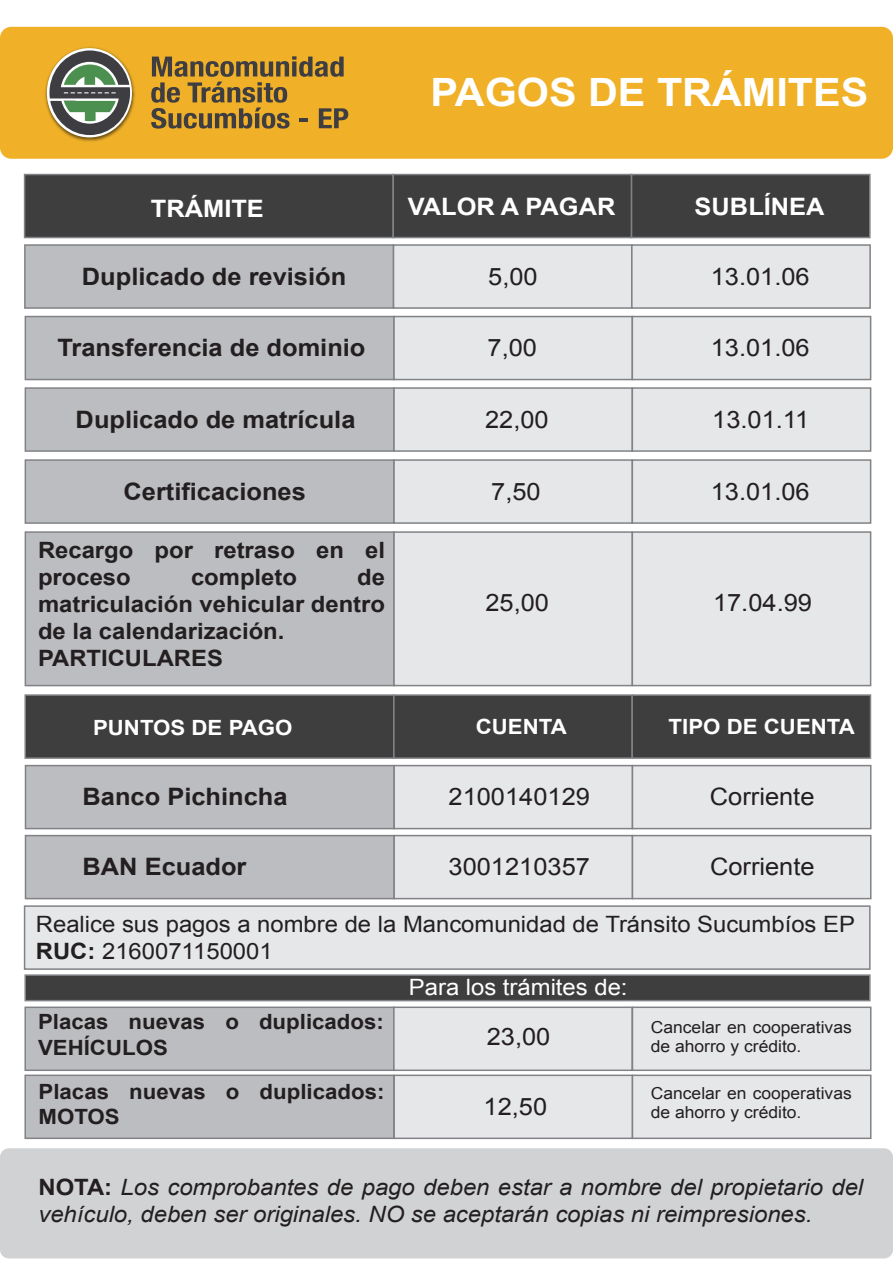
<style>
.page{position:relative;width:893px;height:1263px;background:#fff}
.page>*{position:absolute;margin:0;border:0;box-sizing:border-box;transform-origin:0 0}
.t1{font:700 39px "Arial";color:#fff;scale:1.06 1}
.t2{font:24px "Arial";color:#231f20;scale:1.06 1}
.t3{font:700 24px "Arial";color:#231f20;scale:1.06 1}
.t4{font:700 24px "Arial";color:#fff;scale:1.06 1}
.t5{font:italic 22.5px/27px "Arial";color:#231f20;scale:1.06 1}
.t6{font:700 22.5px/27px "Arial";color:#231f20;scale:1.06 1}
.t7{font:22.5px/27px "Arial";color:#231f20;scale:1.06 1}
.t8{font:22.5px "Arial";color:#fff;scale:1.06 1}
.t9{font:700 21px/25.2px "Arial";color:#231f20;scale:1.06 1}
.t10{font:700 21px "Arial";color:#fff;scale:1.06 1}
.t11{font:16.5px/19.8px "Arial";color:#231f20;scale:1.06 1}
.s1{font-weight:700}
.s2{font-weight:700;font-style:normal}
</style>
<div class="page">
<div style="left:0;top:27px;width:893px;height:132px;background:#f0b128;border-radius:11px"></div>
<svg style="left:151px;top:56px;width:197px;height:73px"></svg>
<img style="left:45px;top:47px;width:90px;height:95px">
<svg style="left:49px;top:50px;width:81px;height:85px;background:#818567"></svg>
<div style="left:0;top:1148px;width:893px;height:110px;background:#d1d2d4;border-radius:9px"></div>
<div style="left:24px;top:174px;width:370px;height:64px;background:#3e3e3f;border:2px solid #808285"></div>
<div style="left:392px;top:174px;width:240px;height:64px;background:#3e3e3f;border:2px solid #808285"></div>
<div style="left:631px;top:174px;width:240px;height:64px;background:#3e3e3f;border:2px solid #808285"></div>
<div style="left:24px;top:244px;width:370px;height:65px;background:#bcbdc0;border:2px solid #808285"></div>
<div style="left:393px;top:244px;width:240px;height:65px;background:#e6e7e9;border:2px solid #808285"></div>
<div style="left:631px;top:244px;width:240px;height:65px;background:#e6e7e9;border:2px solid #808285"></div>
<div style="left:25px;top:316px;width:370px;height:64px;background:#bcbdc0;border:2px solid #808285"></div>
<div style="left:393px;top:316px;width:240px;height:64px;background:#e6e7e9;border:2px solid #808285"></div>
<div style="left:632px;top:316px;width:239px;height:64px;background:#e6e7e9;border:2px solid #808285"></div>
<div style="left:25px;top:387px;width:370px;height:65px;background:#bcbdc0;border:2px solid #808285"></div>
<div style="left:393px;top:387px;width:240px;height:65px;background:#e6e7e9;border:2px solid #808285"></div>
<div style="left:632px;top:387px;width:239px;height:65px;background:#e6e7e9;border:2px solid #808285"></div>
<div style="left:25px;top:459px;width:370px;height:65px;background:#bcbdc0;border:2px solid #808285"></div>
<div style="left:393px;top:459px;width:240px;height:65px;background:#e6e7e9;border:2px solid #808285"></div>
<div style="left:632px;top:459px;width:239px;height:65px;background:#e6e7e9;border:2px solid #808285"></div>
<div style="left:25px;top:531px;width:370px;height:155px;background:#bcbdc0;border:2px solid #808285"></div>
<div style="left:393px;top:531px;width:240px;height:155px;background:#e6e7e9;border:2px solid #808285"></div>
<div style="left:632px;top:531px;width:239px;height:155px;background:#e6e7e9;border:2px solid #808285"></div>
<div style="left:24px;top:694px;width:371px;height:65px;background:#3e3e3f;border:2px solid #808285"></div>
<div style="left:393px;top:694px;width:240px;height:65px;background:#3e3e3f;border:2px solid #808285"></div>
<div style="left:631px;top:694px;width:240px;height:65px;background:#3e3e3f;border:2px solid #808285"></div>
<div style="left:25px;top:765px;width:370px;height:64px;background:#bcbdc0;border:2px solid #808285"></div>
<div style="left:393px;top:765px;width:240px;height:64px;background:#e6e7e9;border:2px solid #808285"></div>
<div style="left:632px;top:765px;width:239px;height:64px;background:#e6e7e9;border:2px solid #808285"></div>
<div style="left:25px;top:835px;width:370px;height:64px;background:#bcbdc0;border:2px solid #808285"></div>
<div style="left:393px;top:835px;width:240px;height:64px;background:#e6e7e9;border:2px solid #808285"></div>
<div style="left:632px;top:835px;width:239px;height:64px;background:#e6e7e9;border:2px solid #808285"></div>
<div style="left:24px;top:905px;width:847px;height:65px;background:#e6e7e9;border:2px solid #808285"></div>
<div style="left:24px;top:1006px;width:371px;height:65px;background:#bcbdc0;border:2px solid #808285"></div>
<div style="left:24px;top:1074px;width:371px;height:65px;background:#bcbdc0;border:2px solid #808285"></div>
<div style="left:393px;top:1006px;width:240px;height:65px;background:#e6e7e9;border:2px solid #808285"></div>
<div style="left:393px;top:1074px;width:240px;height:65px;background:#e6e7e9;border:2px solid #808285"></div>
<div style="left:632px;top:1006px;width:239px;height:65px;background:#e6e7e9;border:2px solid #808285"></div>
<div style="left:632px;top:1074px;width:239px;height:65px;background:#e6e7e9;border:2px solid #808285"></div>
<div style="left:24px;top:974px;width:847px;height:27px;background:#3e3e3f;border:2px solid #808285"></div>
<h1 class="t1" style="left:430px;top:66px;width:415px">PAGOS DE TRÁMITES</h1>
<p class="t4" style="left:151px;top:192px;width:108px">TRÁMITE</p>
<p class="t4" style="left:408px;top:191px;width:197px">VALOR A PAGAR</p>
<p class="t4" style="left:695px;top:190px;width:124px">SUBLÍNEA</p>
<p class="t3" style="left:82px;top:260px;width:251px">Duplicado de revisión</p>
<p class="t2" style="left:488px;top:260px;width:48px">5,00</p>
<p class="t2" style="left:711px;top:260px;width:95px">13.01.06</p>
<p class="t3" style="left:57px;top:332px;width:292px">Transferencia de dominio</p>
<p class="t2" style="left:487px;top:332px;width:48px">7,00</p>
<p class="t2" style="left:711px;top:332px;width:95px">13.01.06</p>
<p class="t3" style="left:76px;top:403px;width:266px">Duplicado de matrícula</p>
<p class="t2" style="left:485px;top:403px;width:62px">22,00</p>
<p class="t2" style="left:712px;top:403px;width:93px">13.01.11</p>
<p class="t3" style="left:123px;top:475px;width:174px">Certificaciones</p>
<p class="t2" style="left:491px;top:475px;width:48px">7,50</p>
<p class="t2" style="left:711px;top:475px;width:95px">13.01.06</p>
<p class="t6" style="left:38px;top:537px;width:329px">Recargo por retraso en el proceso</p>
<p class="t6" style="left:38px;top:564px;width:329px;text-indent:319px">de matriculación vehicular dentro de la calendarización.<br>PARTICULARES</p>
<p class="t6" style="left:191px;top:564px;width:101px">completo</p>
<p class="t2" style="left:485px;top:587px;width:62px">25,00</p>
<p class="t2" style="left:713px;top:587px;width:95px">17.04.99</p>
<p class="t10" style="left:93px;top:713px;width:190px">PUNTOS DE PAGO</p>
<p class="t10" style="left:476px;top:712px;width:87px">CUENTA</p>
<p class="t10" style="left:669px;top:712px;width:177px">TIPO DE CUENTA</p>
<p class="t3" style="left:83px;top:781px;width:195px">Banco Pichincha</p>
<p class="t2" style="left:449px;top:781px;width:135px">2100140129</p>
<p class="t2" style="left:710px;top:781px;width:100px">Corriente</p>
<p class="t3" style="left:83px;top:851px;width:156px">BAN Ecuador</p>
<p class="t2" style="left:449px;top:851px;width:135px">3001210357</p>
<p class="t2" style="left:710px;top:851px;width:100px">Corriente</p>
<p class="t7" style="left:36px;top:911px;width:774px">Realice sus pagos a nombre de la Mancomunidad de Tránsito Sucumbíos EP<br><span class="s1">RUC:</span> 2160071150001</p>
<p class="t9" style="left:38px;top:1010px;width:328px">Placas nuevas o duplicados:<br>VEHÍCULOS</p>
<p class="t9" style="left:39px;top:1079px;width:328px">Placas nuevas o duplicados:<br>MOTOS</p>
<p class="t8" style="left:409px;top:972px;width:208px">Para los trámites de:</p>
<p class="t2" style="left:487px;top:1021px;width:62px">23,00</p>
<p class="t2" style="left:483px;top:1091px;width:62px">12,50</p>
<p class="t11" style="left:651px;top:1017px;width:191px">Cancelar en cooperativas de ahorro y crédito.</p>
<p class="t11" style="left:651px;top:1083px;width:191px">Cancelar en cooperativas de ahorro y crédito.</p>
<p class="t5" style="left:38px;top:1174px;width:780px"><span class="s2">NOTA:</span> Los comprobantes de pago deben estar a nombre del propietario del vehículo, deben ser originales. NO se aceptarán copias ni reimpresiones.</p>
</div>
